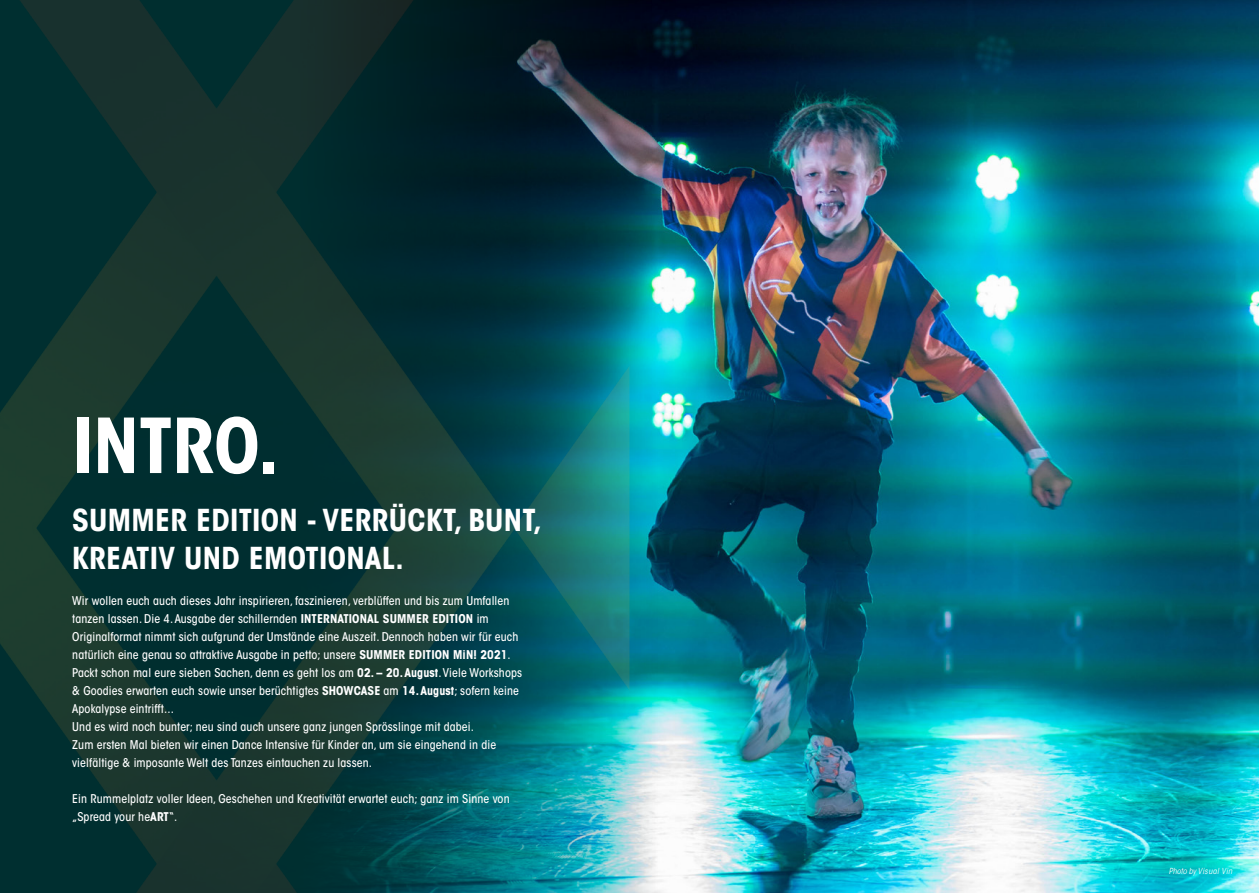
<style>
.page{position:relative;width:1259px;height:893px;background:#fff}
.page>*{position:absolute;margin:0;border:0;box-sizing:border-box;transform-origin:0 0}
.t1{font:700 condensed 75px "ITC Avant Garde Std";color:#fff}
.t2{font:700 condensed 30px/37.5px "ITC Avant Garde Std";letter-spacing:.01em;color:#fff}
.t3{font:500 condensed 12px/18px "ITC Avant Garde Std";letter-spacing:.01em;color:#fff}
.t4{font:italic condensed 8.25px "ITC Avant Garde Std";letter-spacing:.05em;color:#fff}
.s1{font-weight:700}
</style>
<div class="page">
<svg style="left:0;top:0;width:111px;height:893px;background:#0b332f"></svg>
<img style="left:111px;top:0;width:1148px;height:893px">
<h1 class="t1" style="left:72px;top:398px;width:208px">INTRO.</h1>
<h2 class="t2" style="left:72px;top:501px;width:471px">SUMMER EDITION - VERRÜCKT, BUNT,<br>KREATIV UND EMOTIONAL.</h2>
<p class="t3" style="left:72px;top:591px;width:451px">Wir wollen euch auch dieses Jahr inspirieren, faszinieren, verblüffen und bis zum Umfallen tanzen lassen. Die 4. Ausgabe der schillernden <span class="s1">INTERNATIONAL SUMMER EDITION</span> im Originalformat nimmt sich aufgrund der Umstände eine Auszeit. Dennoch haben wir für euch natürlich eine genau so attraktive Ausgabe in petto; unsere <span class="s1">SUMMER EDITION MiN! 2021</span>.<br>Packt schon mal eure sieben Sachen, denn es geht los am <span class="s1">02. – 20. August</span>. Viele Workshops &amp; Goodies erwarten euch sowie unser berüchtigtes <span class="s1">SHOWCASE</span> am <span class="s1">14. August</span>; sofern keine Apokalypse eintrifft...<br>Und es wird noch bunter; neu sind auch unsere ganz jungen Sprösslinge mit dabei.<br>Zum ersten Mal bieten wir einen Dance Intensive für Kinder an, um sie eingehend in die vielfältige &amp; imposante Welt des Tanzes eintauchen zu lassen.</p>
<p class="t3" style="left:72px;top:789px;width:439px">Ein Rummelplatz voller Ideen, Geschehen und Kreativität erwartet euch; ganz im Sinne von „Spread your he<span class="s1">ART</span>“.</p>
<p class="t4" style="left:1168px;top:866px;width:65px">Photo by Visual Vin</p>
</div>
